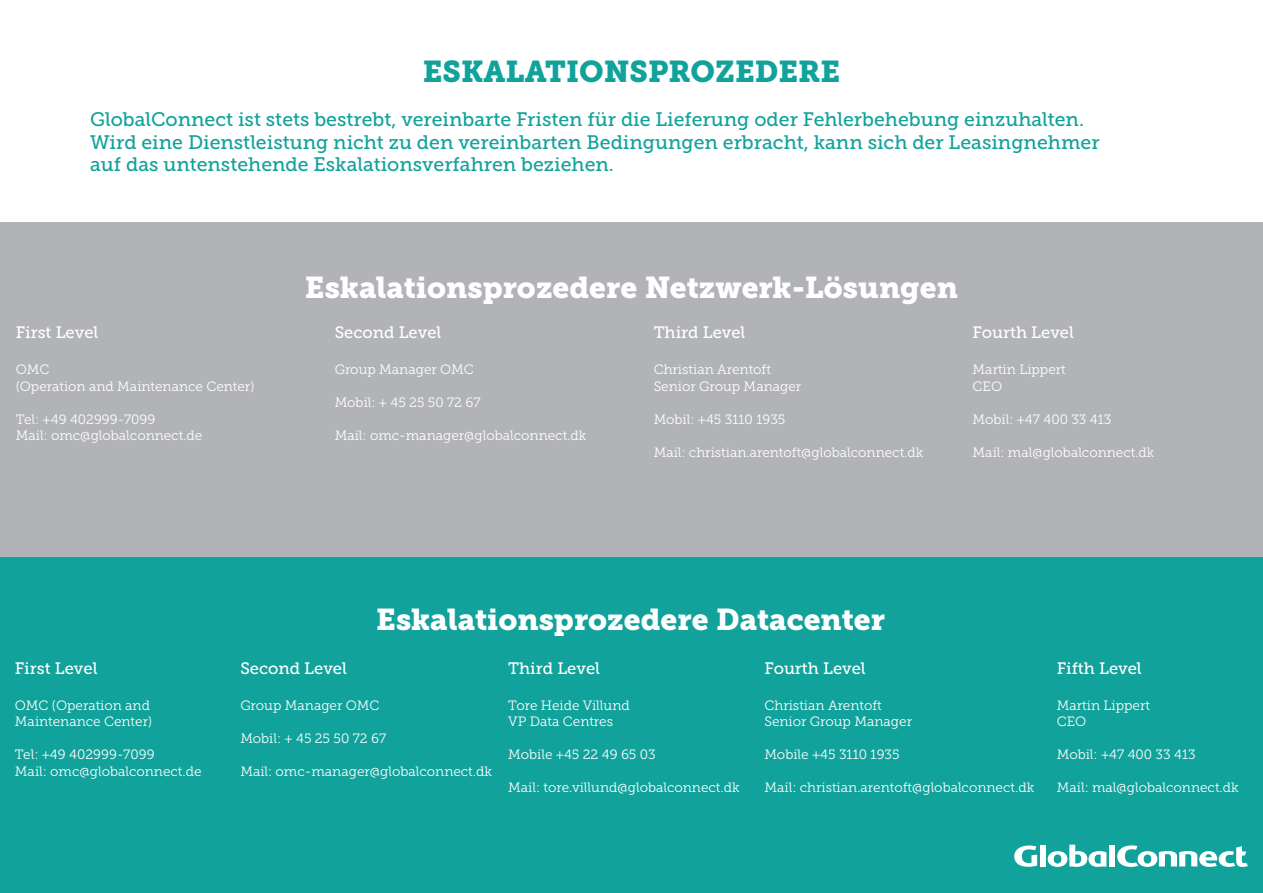
<style>
.page{position:relative;width:1263px;height:893px;background:#fff}
.page>*{position:absolute;margin:0;border:0;box-sizing:border-box;transform-origin:0 0}
.t1{font:30px "Museo Slab 900";color:#fff}
.t2{font:30px "Museo Slab 900";color:#10a29b}
.t3{font:19.5px "Museo Slab 500";color:#10a29b}
.t4{font:16.5px "Museo Slab 500";color:#fff}
.t5{font:13.5px "Museo Slab 300";color:#fff}
</style>
<div class="page">
<div style="left:0;top:222px;width:1263px;height:336px;background:#b2b3b7"></div>
<div style="left:0;top:557px;width:1263px;height:336px;background:#10a29b"></div>
<div style="left:1040px;top:845px;width:6px;height:21px;background:#fff"></div>
<svg style="left:1014px;top:845px;width:23px;height:22px"></svg>
<div style="left:1109px;top:845px;width:6px;height:21px;background:#fff"></div>
<svg style="left:1117px;top:845px;width:131px;height:22px"></svg>
<svg style="left:1048px;top:845px;width:58px;height:22px"></svg>
<p class="t2" style="left:423px;top:54px;width:419px">ESKALATIONSPROZEDERE</p>
<p class="t3" style="left:90px;top:108px;width:995px">GlobalConnect ist stets bestrebt, vereinbarte Fristen für die Lieferung oder Fehlerbehebung einzuhalten.</p>
<p class="t3" style="left:90px;top:131px;width:1011px">Wird eine Dienstleistung nicht zu den vereinbarten Bedingungen erbracht, kann sich der Leasingnehmer</p>
<p class="t3" style="left:90px;top:153px;width:525px">auf das untenstehende Eskalationsverfahren beziehen.</p>
<p class="t4" style="left:16px;top:323px;width:84px">First Level</p>
<p class="t5" style="left:16px;top:362px;width:35px">OMC</p>
<p class="t5" style="left:16px;top:379px;width:240px">(Operation and Maintenance Center)</p>
<p class="t5" style="left:16px;top:412px;width:141px">Tel: +49 402999-7099</p>
<p class="t5" style="left:16px;top:428px;width:188px">Mail: omc@globalconnect.de</p>
<p class="t1" style="left:305px;top:270px;width:655px">Eskalationsprozedere Netzwerk-Lösungen</p>
<p class="t4" style="left:335px;top:323px;width:108px">Second Level</p>
<p class="t5" style="left:335px;top:362px;width:141px">Group Manager OMC</p>
<p class="t5" style="left:335px;top:395px;width:147px">Mobil: + 45 25 50 72 67</p>
<p class="t5" style="left:335px;top:428px;width:253px">Mail: omc-manager@globalconnect.dk</p>
<p class="t4" style="left:654px;top:323px;width:93px">Third Level</p>
<p class="t5" style="left:654px;top:362px;width:119px">Christian Arentoft</p>
<p class="t5" style="left:654px;top:379px;width:149px">Senior Group Manager</p>
<p class="t5" style="left:654px;top:412px;width:133px">Mobil: +45 3110 1935</p>
<p class="t5" style="left:654px;top:445px;width:271px">Mail: christian.arentoft@globalconnect.dk</p>
<p class="t4" style="left:972px;top:323px;width:103px">Fourth Level</p>
<p class="t5" style="left:972px;top:362px;width:95px">Martin Lippert</p>
<p class="t5" style="left:972px;top:379px;width:31px">CEO</p>
<p class="t5" style="left:972px;top:412px;width:140px">Mobil: +47 400 33 413</p>
<p class="t5" style="left:972px;top:445px;width:183px">Mail: mal@globalconnect.dk</p>
<p class="t1" style="left:376px;top:602px;width:510px">Eskalationsprozedere Datacenter</p>
<p class="t4" style="left:15px;top:659px;width:84px">First Level</p>
<p class="t5" style="left:15px;top:698px;width:137px">OMC (Operation and</p>
<p class="t5" style="left:15px;top:714px;width:139px">Maintenance Center)</p>
<p class="t5" style="left:15px;top:747px;width:141px">Tel: +49 402999-7099</p>
<p class="t5" style="left:15px;top:764px;width:188px">Mail: omc@globalconnect.de</p>
<p class="t4" style="left:240px;top:659px;width:108px">Second Level</p>
<p class="t5" style="left:240px;top:698px;width:141px">Group Manager OMC</p>
<p class="t5" style="left:240px;top:731px;width:147px">Mobil: + 45 25 50 72 67</p>
<p class="t5" style="left:240px;top:764px;width:253px">Mail: omc-manager@globalconnect.dk</p>
<p class="t4" style="left:508px;top:659px;width:93px">Third Level</p>
<p class="t5" style="left:508px;top:698px;width:123px">Tore Heide Villund</p>
<p class="t5" style="left:508px;top:714px;width:106px">VP Data Centres</p>
<p class="t5" style="left:508px;top:747px;width:149px">Mobile +45 22 49 65 03</p>
<p class="t5" style="left:508px;top:780px;width:233px">Mail: tore.villund@globalconnect.dk</p>
<p class="t4" style="left:764px;top:659px;width:103px">Fourth Level</p>
<p class="t5" style="left:764px;top:698px;width:119px">Christian Arentoft</p>
<p class="t5" style="left:764px;top:714px;width:149px">Senior Group Manager</p>
<p class="t5" style="left:764px;top:747px;width:137px">Mobile +45 3110 1935</p>
<p class="t5" style="left:764px;top:780px;width:271px">Mail: christian.arentoft@globalconnect.dk</p>
<p class="t4" style="left:1057px;top:659px;width:86px">Fifth Level</p>
<p class="t5" style="left:1057px;top:698px;width:95px">Martin Lippert</p>
<p class="t5" style="left:1057px;top:714px;width:31px">CEO</p>
<p class="t5" style="left:1057px;top:747px;width:140px">Mobil: +47 400 33 413</p>
<p class="t5" style="left:1057px;top:780px;width:183px">Mail: mal@globalconnect.dk</p>
</div>
